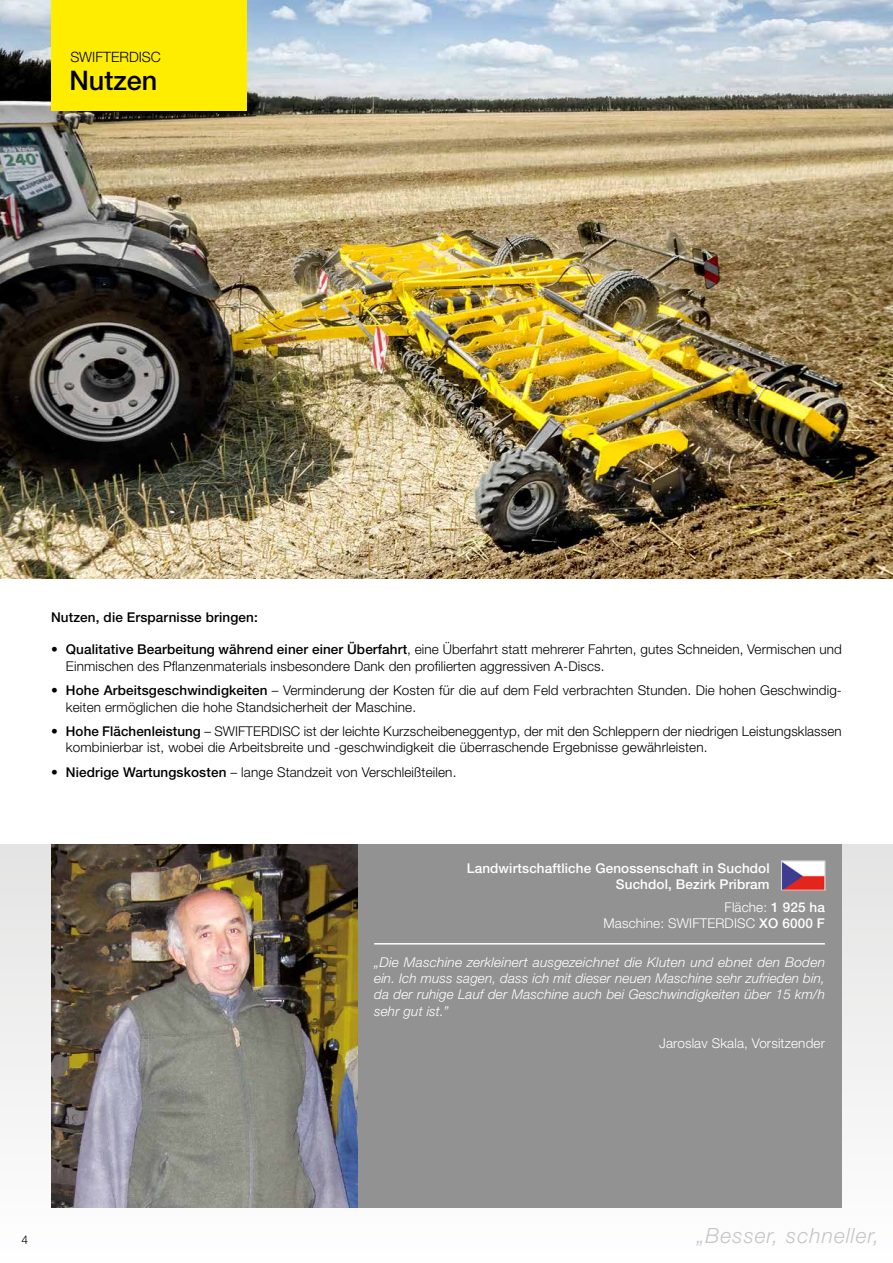
<style>
.page{position:relative;width:893px;height:1263px;background:#fff}
.page>*{position:absolute;margin:0;border:0;box-sizing:border-box;transform-origin:0 0}
.t1{font:500 27px "Helvetica Neue LT Pro";color:#000}
.t2{font:italic 300 21px "Helvetica Neue LT Pro";letter-spacing:.05em;color:#c6c6c6}
.t3{font:300 14.25px "Helvetica Neue LT Pro";color:#000}
.t4{font:300 13.5px/16.2px "Helvetica Neue LT Pro";letter-spacing:.01em;color:#000}
.RAM_TEXT{font:italic 300 13.5px/16.2px "Helvetica Neue LT Pro";letter-spacing:.01em;color:#fff;text-align:justify}
.RAM_TEXT-2{font:300 13.5px "Helvetica Neue LT Pro";letter-spacing:.01em;color:#fff}
.RAM_TEXT-3{font:500 13.5px/16.2px "Helvetica Neue LT Pro";letter-spacing:.01em;color:#fff;text-align:right}
.ZAKLADNI_TEXT{font:500 13.5px "Helvetica Neue LT Pro";letter-spacing:.01em;color:#000}
.t5{font:300 12px "Helvetica Neue LT Pro";color:#000}
.s1{font-weight:500}
</style>
<div class="page">
<img style="left:0;top:0;width:893px;height:578px">
<div style="left:0;top:844px;width:893px;height:419px;background:linear-gradient(to bottom,#e4e4e3,#fefefe)"></div>
<div style="left:357px;top:844px;width:485px;height:364px;background:#929292"></div>
<img style="left:51px;top:844px;width:306px;height:364px">
<div style="left:51px;top:0;width:196px;height:111px;background:#ffed00"></div>
<img style="left:783px;top:863px;width:40px;height:25px">
<hr style="left:374px;top:943px;width:451px;height:1px;background:#fff">
<div style="left:781px;top:861px;width:44px;height:29px;border:1px solid #dadada"></div>
<p class="t3" style="left:70px;top:48px;width:92px">SWIFTERDISC</p>
<p class="t1" style="left:69px;top:64px;width:89px">Nutzen</p>
<p class="ZAKLADNI_TEXT" style="left:51px;top:609px;width:208px">Nutzen, die Ersparnisse bringen:</p>
<p class="t4" style="left:66px;top:641px;width:778px;text-indent:-15px">• <span class="s1">Qualitative Bearbeitung während einer einer Überfahrt</span>, eine Überfahrt statt mehrerer Fahrten, gutes Schneiden, Vermischen und<br>Einmischen des Pflanzenmaterials insbesondere Dank den profilierten aggressiven A-Discs.</p>
<p class="t4" style="left:66px;top:682px;width:777px;text-indent:-15px">• <span class="s1">Hohe Arbeitsgeschwindigkeiten</span> – Verminderung der Kosten für die auf dem Feld verbrachten Stunden. Die hohen Geschwindig&shy;keiten ermöglichen die hohe Standsicherheit der Maschine.</p>
<p class="t4" style="left:66px;top:723px;width:777px;text-indent:-15px">• <span class="s1">Hohe Flächenleistung</span> – SWIFTERDISC ist der leichte Kurzscheibeneggentyp, der mit den Schleppern der niedrigen Leistungsklassen kombinierbar ist, wobei die Arbeitsbreite und -geschwindigkeit die überraschende Ergebnisse gewährleisten.</p>
<p class="t4" style="left:51px;top:764px;width:407px">• <span class="s1">Niedrige Wartungskosten</span> – lange Standzeit von Verschleißteilen.</p>
<p class="RAM_TEXT-3" style="left:467px;top:860px;width:304px">Landwirtschaftliche Genossenschaft in Suchdol<br>Suchdol, Bezirk Pribram</p>
<p class="RAM_TEXT-2" style="left:725px;top:899px;width:102px">Fläche: <span class="s1">1 925 ha</span></p>
<p class="RAM_TEXT-2" style="left:604px;top:915px;width:223px">Maschine: SWIFTERDISC <span class="s1">XO 6000 F</span></p>
<p class="RAM_TEXT" style="left:374px;top:954px;width:452px">„Die Maschine zerkleinert ausgezeichnet die Kluten und ebnet den Boden ein. Ich muss sagen, dass ich mit dieser neuen Maschine sehr zufrieden bin, da der ruhige Lauf der Maschine auch bei Geschwindigkeiten über 15 km/h sehr gut ist.”</p>
<p class="RAM_TEXT-2" style="left:659px;top:1035px;width:167px">Jaroslav Skala, Vorsitzender</p>
<p class="t5" style="left:22px;top:1232px;width:8px">4</p>
<p class="t2" style="left:697px;top:1223px;width:184px">„Besser, schneller,</p>
</div>
